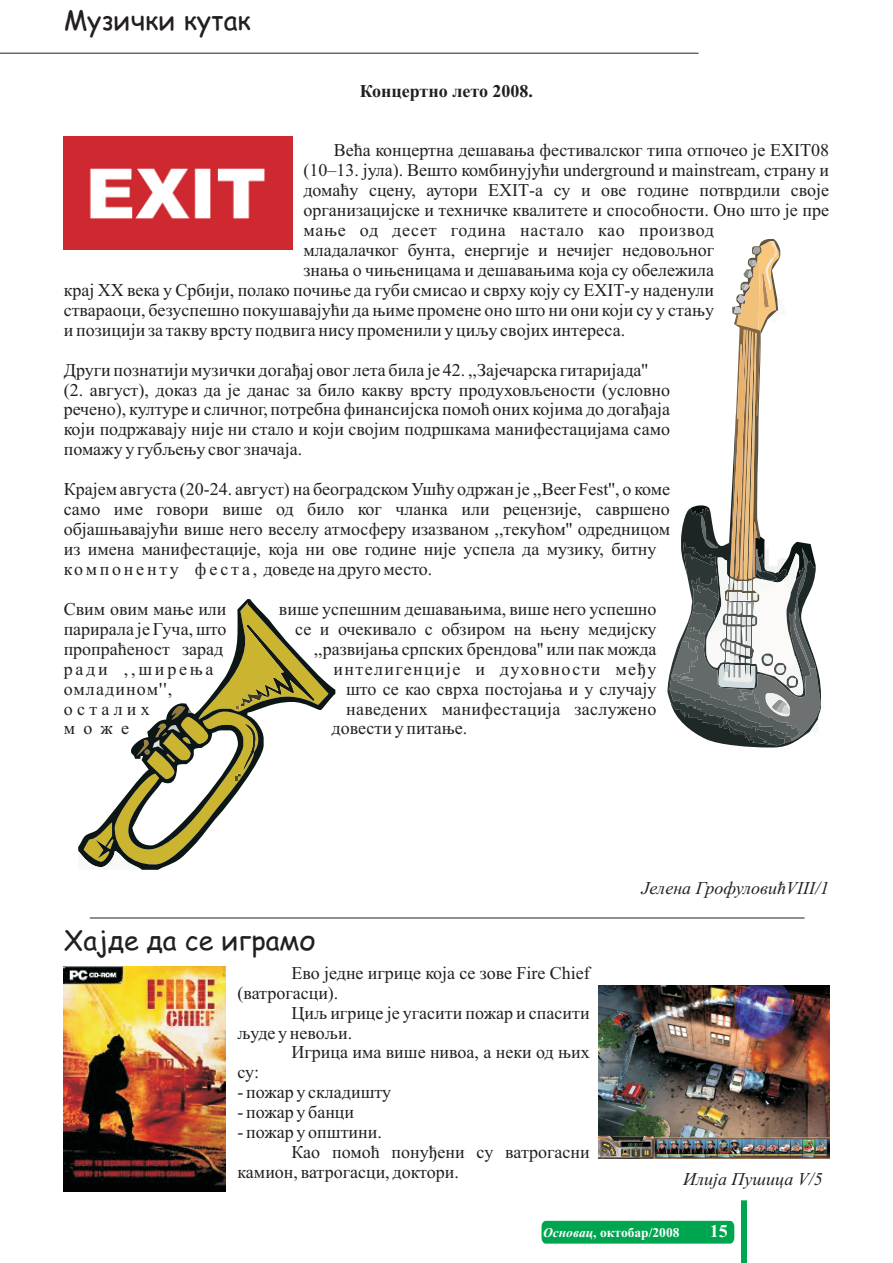
<style>
.page{position:relative;width:893px;height:1263px;background:#fff}
.page>*{position:absolute;margin:0;border:0;box-sizing:border-box;transform-origin:0 0}
.t1{font:27px "Comic Sans MS";color:#231f20}
.t2{font:18px/20px "Times New Roman";color:#231f20}
.t3{font:italic 18px "Times New Roman";color:#231f20}
.t4{font:18px "Times New Roman";letter-spacing:.035em;color:#231f20}
.t5{font:18px "Times New Roman";letter-spacing:.02em;color:#231f20}
.t6{font:18px "Times New Roman";letter-spacing:.075em;color:#231f20}
.t7{font:700 18px "Times New Roman";color:#231f20}
.t8{font:18px "Times New Roman";letter-spacing:.15em;color:#231f20}
.t9{font:18px "Times New Roman";letter-spacing:.06em;color:#231f20}
.t10{font:18px "Times New Roman";letter-spacing:.235em;color:#231f20}
.t11{font:700 18px "Times New Roman";color:#fff}
.t12{font:700 13.5px "Times New Roman";color:#fff}
.s1{font-style:italic}
</style>
<div class="page">
<div style="left:741px;top:1200px;width:6px;height:63px;background:#00a54f"></div>
<div style="left:541px;top:1221px;width:193px;height:22px;background:#00a54f"></div>
<hr style="left:0;top:53px;width:698px;height:1px;background:#231f20">
<img style="left:64px;top:137px;width:229px;height:113px">
<svg style="left:667px;top:239px;width:154px;height:508px"></svg>
<svg style="left:78px;top:602px;width:251px;height:268px"></svg>
<hr style="left:90px;top:918px;width:715px;height:1px;background:#231f20">
<img style="left:64px;top:967px;width:162px;height:225px">
<img style="left:599px;top:986px;width:230px;height:173px">
<h1 class="t1" style="left:64px;top:9px;width:189px">Музички кутак</h1>
<p class="t7" style="left:360px;top:84px;width:175px">Концертно лето 2008.</p>
<p class="t2" style="left:334px;top:142px;width:497px">Већа концертна дешавања фестивалског типа отпочео је EXIT08</p>
<p class="t2" style="left:303px;top:162px;width:527px">(10–13. јула). Вешто комбинујући underground и mainstream, страну и</p>
<p class="t2" style="left:303px;top:182px;width:527px">домаћу сцену, аутори EXIT-а су и ове године потврдили своје</p>
<p class="t2" style="left:303px;top:202px;width:527px">организацијске и техничке квалитете и способности. Оно што је пре</p>
<p class="t4" style="left:303px;top:224px;width:412px">мање од десет година настало као производ</p>
<p class="t2" style="left:303px;top:242px;width:412px">младалачког бунта, енергије и нечијег недовољног</p>
<p class="t2" style="left:303px;top:262px;width:412px">знања о чињеницама и дешавањима која су обележила</p>
<p class="t2" style="left:64px;top:282px;width:652px">крај XX века у Србији, полако почиње да губи смисао и сврху коју су EXIT-у наденули</p>
<p class="t2" style="left:64px;top:302px;width:652px">ствараоци, безуспешно покушавајући да њиме промене оно што ни они који су у стању</p>
<p class="t2" style="left:64px;top:321px;width:563px">и позицији за такву врсту подвига нису променили у циљу својих интереса.</p>
<p class="t2" style="left:64px;top:361px;width:608px">Други познатији музички догађај овог лета била је 42. ,,Зајечарска гитаријада'' (2. август), доказ да је данас за било какву врсту продуховљености (условно речено), културе и сличног, потребна финансијска помоћ оних којима до догађаја који подржавају није ни стало и који својим подршкама манифестацијама само помажу у губљењу свог значаја.</p>
<p class="t2" style="left:64px;top:481px;width:608px">Крајем августа (20-24. август) на београдском Ушћу одржан је ,,Beer Fest'', о коме само име говори више од било ког чланка или рецензије, савршено објашњавајући више него веселу атмосферу изазваном ,,текућом'' одредницом из имена манифестације, која ни ове године није успела да музику, битну компоненту феста, доведе на друго место.</p>
<p class="t2" style="left:64px;top:601px;width:164px">Свим овим мање или</p>
<p class="t2" style="left:279px;top:601px;width:379px">више успешним дешавањима, више него успешно</p>
<p class="t2" style="left:64px;top:620px;width:164px">парирала је Гуча, што</p>
<p class="t2" style="left:295px;top:620px;width:363px">се и очекивало с обзиром на њену медијску</p>
<p class="t2" style="left:64px;top:640px;width:161px">пропраћеност зарад</p>
<p class="t2" style="left:314px;top:640px;width:344px">,,развијања српских брендова'' или пак можда</p>
<p class="t8" style="left:64px;top:662px;width:151px">ради ,,ширења</p>
<p class="t6" style="left:333px;top:662px;width:325px">интелигенције и духовности међу</p>
<p class="t9" style="left:64px;top:682px;width:110px">омладином'',</p>
<p class="t2" style="left:346px;top:680px;width:312px">што се као сврха постојања и у случају</p>
<p class="t10" style="left:64px;top:702px;width:88px">осталих</p>
<p class="t5" style="left:346px;top:702px;width:312px">наведених манифестација заслужено</p>
<p class="t2" style="left:64px;top:720px;width:67px">може</p>
<p class="t2" style="left:332px;top:720px;width:137px">довести у питање.</p>
<p class="t3" style="left:641px;top:881px;width:189px">Јелена ГрофуловићVIII/1</p>
<h1 class="t1" style="left:64px;top:928px;width:253px">Хајде да се играмо</h1>
<p class="t2" style="left:237px;top:964px;width:354px;text-indent:54px">Ево једне игрице која се зове Fire Chief (ватрогасци).</p>
<p class="t2" style="left:237px;top:1004px;width:354px;text-indent:54px">Циљ игрице је угасити пожар и спасити људе у невољи.</p>
<p class="t2" style="left:291px;top:1044px;width:300px">Игрица има више нивоа, а неки од њих</p>
<p class="t2" style="left:237px;top:1064px;width:23px">су:</p>
<p class="t2" style="left:237px;top:1084px;width:155px">- пожар у складишту</p>
<p class="t2" style="left:237px;top:1104px;width:118px">- пожар у банци</p>
<p class="t2" style="left:237px;top:1124px;width:146px">- пожар у општини.</p>
<p class="t2" style="left:291px;top:1144px;width:300px">Као помоћ понуђени су ватрогасни</p>
<p class="t2" style="left:237px;top:1164px;width:223px">камион, ватрогасци, доктори.</p>
<p class="t3" style="left:683px;top:1172px;width:141px">Илија Пушица V/5</p>
<p class="t12" style="left:543px;top:1227px;width:138px"><span class="s1">Основац</span>, октобар/2008</p>
<p class="t11" style="left:710px;top:1224px;width:20px">15</p>
</div>
